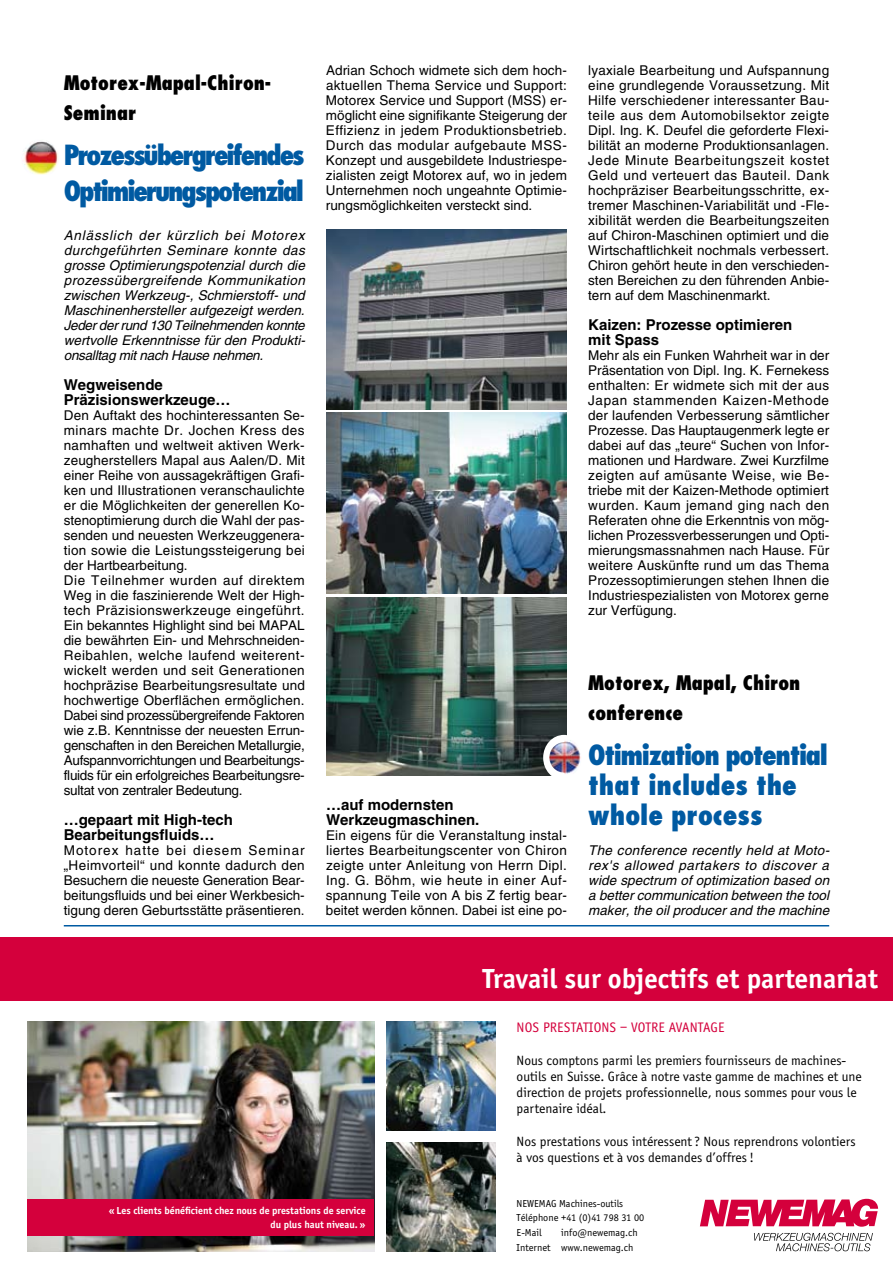
<style>
.page{position:relative;width:893px;height:1263px;background:#fff}
.page>*{position:absolute;margin:0;border:0;box-sizing:border-box;transform-origin:0 0}
.t1{font:700 28.5px "Officina Sans";color:#fff}
.t2{font:800 condensed 27px/30px "Futura";color:#005aa2}
.t3{font:800 condensed 27px/36px "Futura";letter-spacing:-.065em;color:#005aa2}
.t4{font:800 condensed 19.5px/30px "Futura";color:#000}
.t5{font:700 15px/15px "Helvetica";color:#000}
.t6{font:14.25px "Officina Sans";letter-spacing:.01em;color:#d4003c}
.t7{font:13.8px/16.2px "Officina Sans";color:#000}
.t8{font:13.5px/15px "Helvetica";letter-spacing:.01em;color:#000;text-align:justify}
.t9{font:italic 13.5px/15px "Helvetica";color:#000;text-align:justify}
.t10{font:10.5px/14.9px "Officina Sans";color:#000}
.t11{font:700 10.5px/13.5px "Officina Sans";color:#fff;text-align:right}
</style>
<div class="page">
<svg style="left:700px;top:1199px;width:178px;height:28px"></svg>
<svg style="left:754px;top:1233px;width:119px;height:18px"></svg>
<img style="left:28px;top:1022px;width:346px;height:229px">
<div style="left:0;top:936px;width:893px;height:64px;background:#d4003c"></div>
<div style="left:28px;top:1199px;width:346px;height:36px;background:#d4003c"></div>
<img style="left:387px;top:1143px;width:108px;height:108px">
<img style="left:387px;top:1022px;width:108px;height:108px">
<img style="left:23px;top:141px;width:36px;height:34px">
<div style="left:17px;top:135px;width:47px;height:47px;border:4px solid #fff;border-radius:50%"></div>
<img style="left:326px;top:229px;width:241px;height:181px">
<img style="left:326px;top:412px;width:241px;height:181px">
<img style="left:326px;top:597px;width:241px;height:179px">
<div style="left:545px;top:736px;width:38px;height:43px;background:#fff;border-radius:50%"></div>
<img style="left:549px;top:740px;width:32px;height:36px">
<div style="left:543px;top:735px;width:42px;height:45px;border:3px solid #fff;border-radius:50%"></div>
<hr style="left:64px;top:925px;width:765px;height:1px;background:#005aa2">
<h3 class="t4" style="left:64px;top:67px;width:209px">Motorex-Mapal-Chiron-<br>Seminar</h3>
<h2 class="t3" style="left:64px;top:136px;width:242px">Prozessübergreifendes<br>Optimierungspotenzial</h2>
<p class="t9" style="left:64px;top:228px;width:243px">Anlässlich der kürzlich bei Motorex durchgeführten Seminare konnte das grosse Optimierungspotenzial durch die prozessübergreifende Kommunikation zwischen Werkzeug-, Schmierstoff- und Maschinenhersteller aufgezeigt werden.<br>Jeder der rund 130 Teilnehmenden konnte wertvolle Erkenntnisse für den Produkti&shy;onsalltag mit nach Hause nehmen.</p>
<p class="t5" style="left:64px;top:377px;width:168px">Wegweisende<br>Präzisionswerkzeuge…</p>
<p class="t8" style="left:64px;top:408px;width:243px;text-align:left">Den Auftakt des hochinteressanten Se&shy;minars machte Dr. Jochen Kress des namhaften und weltweit aktiven Werk&shy;zeugherstellers Mapal aus Aalen/D. Mit einer Reihe von aussagekräftigen Grafi&shy;ken und I llustrationen veranschaulichte er die Möglichkeiten der generellen Ko&shy;stenoptimierung durch die Wahl der pas&shy;senden und neuesten Werkzeuggenera&shy;tion sowie die Leistungssteigerung bei der Hartbearbeitung.<br>Die Teilnehmer wurden auf direktem Weg in die faszinierende Welt der High&shy;tech Präzisionswerkzeuge eingeführt.<br>Ein bekanntes Highlight sind bei MAPAL<br>die bewährten Ein- und Mehrschneiden-Reibahlen, welche laufend weiterent&shy;wickelt werden und seit Generationen hochpräzise Bearbeitungsresultate und hochwertige Oberflächen ermöglichen.<br>Dabei sind prozessübergreifende Faktoren wie z.B. Kenntnisse der neuesten Errun&shy;genschaften in den Bereichen Metallurgie, Aufspannvorrichtungen und Bearbeitungs&shy;fluids für ein erfolgreiches Bearbeitungsre&shy;sultat von zentraler Bedeutung.</p>
<p class="t5" style="left:64px;top:812px;width:171px">…gepaart mit High-tech<br>Bearbeitungsfluids…</p>
<p class="t8" style="left:64px;top:843px;width:242px">Motorex hatte bei diesem Seminar „Heimvorteil“ und konnte dadurch den Besuchern die neueste Generation Bear&shy;beitungsfluids und bei einer Werkbesich&shy;tigung deren Geburtsstätte präsentieren.</p>
<p class="t8" style="left:326px;top:63px;width:242px">Adrian Schoch widmete sich dem hoch&shy;aktuellen Thema Service und Support:<br>Motorex Service und Support (MSS) er&shy;möglicht eine signifikante Steigerung der Effizienz in jedem Produktionsbetrieb.<br>Durch das modular aufgebaute MSS-Konzept und ausgebildete I ndustriespe&shy;zialisten zeigt Motorex auf, wo in jedem U nternehmen noch ungeahnte Optimie&shy;rungsmöglichkeiten versteckt sind.</p>
<p class="t8" style="left:588px;top:63px;width:243px">lyaxiale Bearbeitung und Aufspannung eine grundlegende Voraussetzung. Mit Hilfe verschiedener interessanter Bau&shy;teile aus dem Automobilsektor zeigte Dipl. I ng. K. Deufel die geforderte Flexi&shy;bilität an moderne Produktionsanlagen.<br>Jede Minute Bearbeitungszeit kostet Geld und verteuert das Bauteil. Dank hochpräziser Bearbeitungsschritte, ex&shy;tremer Maschinen-Variabilität und -Fle&shy;xibilität werden die Bearbeitungszeiten auf Chiron-Maschinen optimiert und die Wirtschaftlichkeit nochmals verbessert.<br>Chiron gehört heute in den verschieden&shy;sten Bereichen zu den führenden Anbie&shy;tern auf dem Maschinenmarkt.</p>
<p class="t5" style="left:588px;top:317px;width:206px">Kaizen: Prozesse optimieren mit Spass</p>
<p class="t8" style="left:588px;top:348px;width:243px">Mehr als ein Funken Wahrheit war in der Präsentation von Dipl. I ng. K. Fernekess enthalten: Er widmete sich mit der aus Japan stammenden Kaizen-Methode der laufenden Verbesserung sämtlicher Prozesse. Das Hauptaugenmerk legte er dabei auf das „teure“ Suchen von I nfor&shy;mationen und Hardware. Zwei Kurzfilme zeigten auf amüsante Weise, wie Be&shy;triebe mit der Kaizen-Methode optimiert wurden. Kaum jemand ging nach den Referaten ohne die Erkenntnis von mög&shy;lichen Prozessverbesserungen und Opti&shy;mierungsmassnahmen nach Hause. Für weitere Auskünfte rund um das Thema Prozessoptimierungen stehen I hnen die I ndustriespezialisten von Motorex gerne zur Verfügung.</p>
<p class="t5" style="left:326px;top:797px;width:155px">…auf modernsten<br>Werkzeugmaschinen.</p>
<p class="t8" style="left:326px;top:828px;width:242px">Ein eigens für die Veranstaltung instal&shy;liertes Bearbeitungscenter von Chiron zeigte unter Anleitung von Herrn Dipl.<br>I ng. G. Böhm, wie heute in einer Auf&shy;spannung Teile von A bis Z fertig bear&shy;beitet werden können. Dabei ist eine po-</p>
<h3 class="t4" style="left:588px;top:667px;width:214px">Motorex, Mapal, Chiron conference</h3>
<h2 class="t2" style="left:588px;top:740px;width:241px">Otimization potential that includes the whole process</h2>
<p class="t9" style="left:588px;top:843px;width:243px">The conference recently held at Moto&shy;rex's allowed partakers to discover a wide spectrum of optimization based on a better communication between the tool maker, the oil producer and the machine</p>
<h1 class="t1" style="left:483px;top:961px;width:397px">Travail sur objectifs et partenariat</h1>
<p class="t6" style="left:517px;top:1020px;width:209px">NOS PRESTATIONS – VOTRE AVANTAGE</p>
<p class="t7" style="left:517px;top:1052px;width:347px">Nous comptons parmi les premiers fournisseurs de machines&shy;outils en Suisse. Grâce à notre vaste gamme de machines et une direction de projets professionnelle, nous sommes pour vous le partenaire idéal.</p>
<p class="t7" style="left:517px;top:1133px;width:341px">Nos prestations vous intéressent ? Nous reprendrons volontiers à vos questions et à vos demandes d’offres !</p>
<p class="t11" style="left:109px;top:1204px;width:258px">« Les clients bénéficient chez nous de prestations de service du plus haut niveau. »</p>
<p class="t10" style="left:517px;top:1196px;width:129px">NEWEMAG Machines-outils<br>Téléphone +41 (0)41 798 31 00<br>E-Mail</p>
<p class="t10" style="left:517px;top:1225px;width:123px;text-indent:45px">info@newemag.ch<br>Internet www.newemag.ch</p>
</div>
